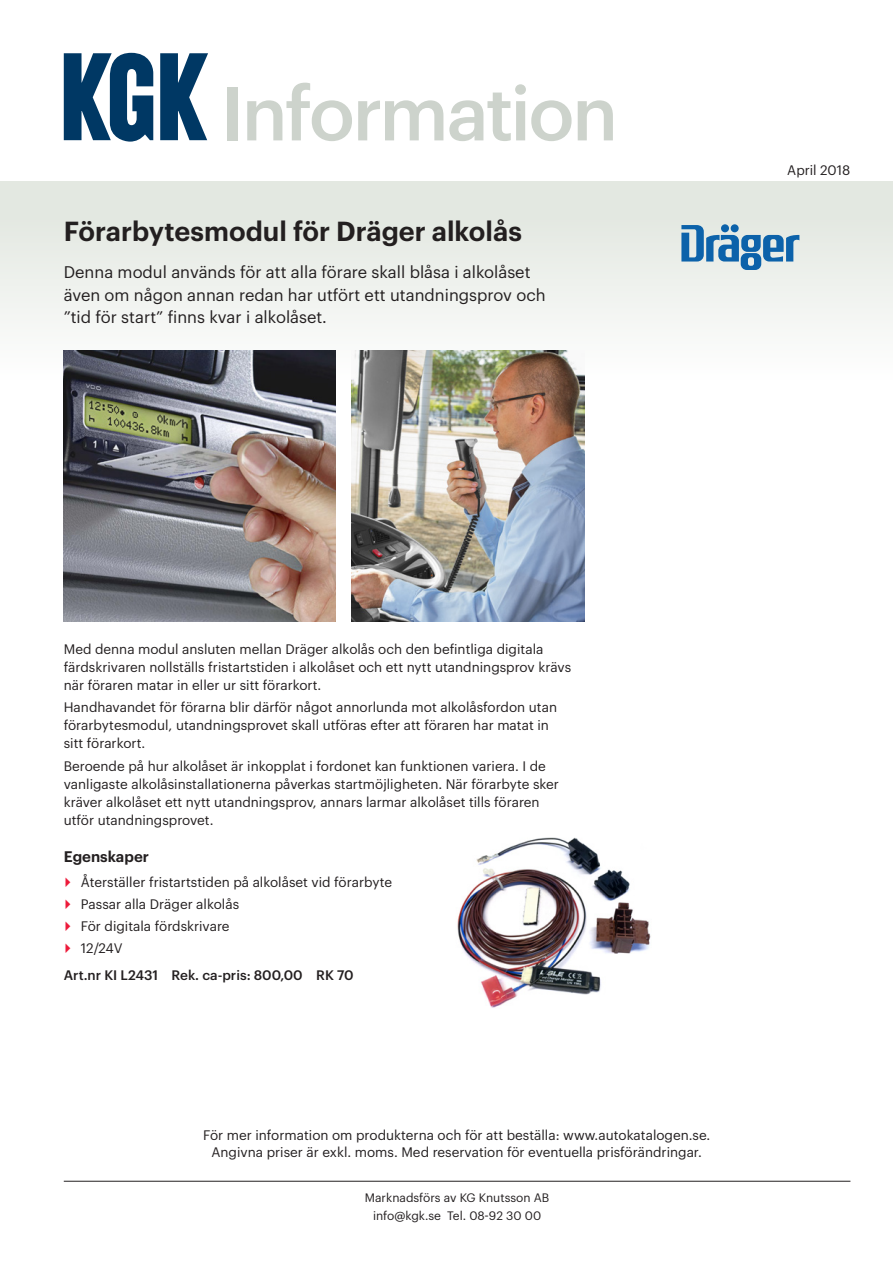
<style>
.page{position:relative;width:893px;height:1263px;background:#fff}
.page>*{position:absolute;margin:0;border:0;box-sizing:border-box;transform-origin:0 0}
.t1{font:500 75px "Graphik";letter-spacing:-.035em;color:#cdd3cc}
.t2{font:600 27px "Graphik";color:#231f20}
.t3{font:16.5px/22.5px "Graphik";color:#231f20}
.t4{font:600 15px "Graphik";color:#231f20}
.t5{font:13.5px/18px "Graphik";color:#231f20}
.t6{font:500 13.5px "Graphik";color:#231f20}
.t7{font:12px/18px "Graphik";color:#231f20;text-align:center}
.s1{font-family:"PF Beau Sans Pro";font-weight:300;color:#ed1a3a}
</style>
<div class="page">
<div style="left:0;top:181px;width:893px;height:246px;background:linear-gradient(to bottom,#e0e5dd,#fff)"></div>
<hr style="left:64px;top:1181px;width:786px;height:1px;background:#231f20">
<svg style="left:64px;top:53px;width:89px;height:89px"></svg>
<svg style="left:160px;top:53px;width:48px;height:87px"></svg>
<svg style="left:681px;top:225px;width:118px;height:45px;background:#85aecb"></svg>
<div style="left:721px;top:224px;width:8px;height:8px;background:#0c62aa;border-radius:50%"></div>
<div style="left:731px;top:224px;width:8px;height:8px;background:#0c62aa;border-radius:50%"></div>
<img style="left:457px;top:837px;width:194px;height:171px">
<img style="left:63px;top:351px;width:272px;height:270px">
<img style="left:351px;top:351px;width:234px;height:270px">
<h1 class="t1" style="left:221px;top:56px;width:398px">Information</h1>
<h2 class="t2" style="left:64px;top:211px;width:460px">Förarbytesmodul för Dräger alkolås</h2>
<p class="t3" style="left:64px;top:259px;width:483px">Denna modul används för att alla förare skall blåsa i alkolåset även om någon annan redan har utfört ett utandningsprov och ”tid för start” finns kvar i alkolåset.</p>
<p class="t5" style="left:787px;top:160px;width:65px">April 2018</p>
<p class="t5" style="left:64px;top:639px;width:509px">Med denna modul ansluten mellan Dräger alkolås och den befintliga digitala färdskrivaren nollställs fristartstiden i alkolåset och ett nytt utandningsprov krävs när föraren matar in eller ur sitt förarkort.</p>
<p class="t5" style="left:64px;top:697px;width:495px">Handhavandet för förarna blir därför något annorlunda mot alkolåsfordon utan förarbytesmodul, utandningsprovet skall utföras efter att föraren har matat in sitt förarkort.</p>
<p class="t5" style="left:64px;top:756px;width:497px">Beroende på hur alkolåset är inkopplat i fordonet kan funktionen variera. I de vanligaste alkolåsinstallationerna påverkas startmöjligheten. När förarbyte sker kräver alkolåset ett nytt utandningsprov, annars larmar alkolåset tills föraren utför utandningsprovet.</p>
<p class="t4" style="left:64px;top:845px;width:87px">Egenskaper</p>
<p class="t5" style="left:64px;top:869px;width:330px;line-height:22.2px"><span class="s1">▶</span> Återställer fristartstiden på alkolåset vid förarbyte <span class="s1">▶</span> Passar alla Dräger alkolås<br><span class="s1">▶</span> För digitala fördskrivare<br><span class="s1">▶</span> 12/24V</p>
<p class="t6" style="left:64px;top:964px;width:291px">Art.nr KI L2431 Rek. ca-pris: 800,00 RK 70</p>
<p class="t5" style="left:203px;top:1126px;width:509px;line-height:16.5px;text-align:center">För mer information om produkterna och för att beställa: www.autokatalogen.se.<br>Angivna priser är exkl. moms. Med reservation för eventuella prisförändringar.</p>
<p class="t7" style="left:365px;top:1188px;width:186px">Marknadsförs av KG Knutsson AB info@kgk.se Tel. 08-92 30 00</p>
</div>
